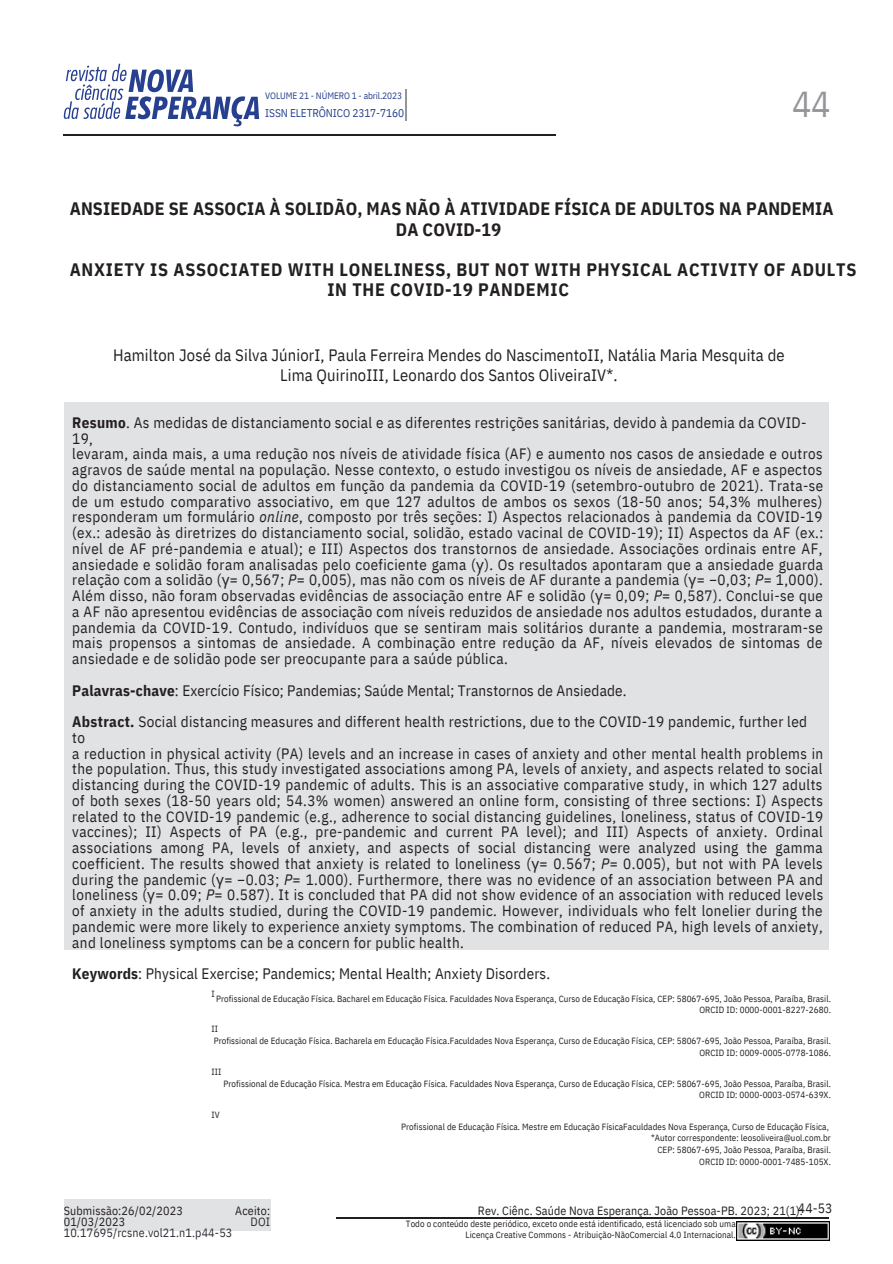
<style>
.page{position:relative;width:893px;height:1264px;background:#fff}
.page>*{position:absolute;margin:0;border:0;box-sizing:border-box;transform-origin:0 0}
.t1{font:36px "IBM Plex Sans Cond";color:#939598}
.t2{font:700 18px/20.2px "IBM Plex Sans Cond";letter-spacing:.04em;color:#231f20}
.t3{font:700 18px/20.2px "IBM Plex Sans Cond";letter-spacing:.01em;color:#231f20;text-align:center}
.t4{font:16.5px/20.2px "IBM Plex Sans Cond";letter-spacing:.01em;color:#231f20;text-align:center}
.t5{font:15.15px/15.8px "IBM Plex Sans Cond";letter-spacing:.02em;color:#231f20}
.t6{font:15px/15.8px "IBM Plex Sans Cond";letter-spacing:.03em;color:#231f20;text-align:justify}
.t7{font:13.5px "IBM Plex Sans Cond";color:#231f20}
.t8{font:12px "IBM Plex Sans Cond";letter-spacing:.01em;color:#231f20}
.t9{font:12px "IBM Plex Sans Cond";letter-spacing:.01em;color:#2c2e35}
.t10{font:11.25px "IBM Plex Sans Cond";letter-spacing:-.01em;color:#26408f}
.t11{font:9.3px "IBM Plex Sans Cond";letter-spacing:-.01em;color:#26408f}
.t12{font:9px/10.1px "IBM Plex Sans Cond";letter-spacing:.01em;color:#231f20;text-align:right}
.s1{font-weight:700}
.s2{font-style:italic}
.s3{font-family:"Noto Sans"}
</style>
<div class="page">
<div style="left:64px;top:1198px;width:206px;height:32px;background:#e1e2e3"></div>
<svg style="left:64px;top:64px;width:195px;height:62px"></svg>
<div style="left:64px;top:402px;width:764px;height:547px;background:#e1e2e3"></div>
<hr style="left:405px;top:89px;width:1px;height:32px;background:#939598">
<img style="left:736px;top:1221px;width:93px;height:19px">
<hr style="left:63px;top:134px;width:492px;height:1px;background:#231f20">
<hr style="left:336px;top:1217px;width:492px;height:1px;background:#231f20">
<p class="t11" style="left:265px;top:89px;width:138px">VOLUME 21 - NÚMERO 1 - abril.2023</p>
<p class="t10" style="left:265px;top:105px;width:140px">ISSN ELETRÔNICO 2317-7160</p>
<p class="t1" style="left:792px;top:80px;width:40px">44</p>
<p class="t3" style="left:70px;top:198px;width:765px">ANSIEDADE SE ASSOCIA À SOLIDÃO, MAS NÃO À ATIVIDADE FÍSICA DE ADULTOS NA PANDEMIA<br>DA COVID-19</p>
<p class="t2" style="left:327px;top:259px;width:530px;text-indent:-257px">ANXIETY IS ASSOCIATED WITH LONELINESS, BUT NOT WITH PHYSICAL ACTIVITY OF ADULTS<br>IN THE COVID-19 PANDEMIC</p>
<p class="t4" style="left:113px;top:344px;width:673px">Hamilton José da Silva JúniorI, Paula Ferreira Mendes do NascimentoII, Natália Maria Mesquita de<br>Lima QuirinoIII, Leonardo dos Santos OliveiraIV*.</p>
<p class="t5" style="left:72px;top:414px;width:735px"><span class="s1">Resumo</span>. As medidas de distanciamento social e as diferentes restrições sanitárias, devido à pandemia da COVID-<br>19,</p>
<p class="t6" style="left:72px;top:446px;width:752px">levaram, ainda mais, a uma redução nos níveis de atividade física (AF) e aumento nos casos de ansiedade e outros agravos de saúde mental na população. Nesse contexto, o estudo investigou os níveis de ansiedade, AF e aspectos do distanciamento social de adultos em função da pandemia da COVID-19 (setembro-outubro de 2021). Trata-se de um estudo comparativo associativo, em que 127 adultos de ambos os sexos (18-50 anos; 54,3% mulheres) responderam um formulário <span class="s2">online</span>, composto por três seções: I) Aspectos relacionados à pandemia da COVID-19 (ex.: adesão às diretrizes do distanciamento social, solidão, estado vacinal de COVID-19); II) Aspectos da AF (ex.: nível de AF pré-pandemia e atual); e III) Aspectos dos transtornos de ansiedade. Associações ordinais entre AF, ansiedade e solidão foram analisadas pelo coeficiente gama (<span class="s3">γ</span>). Os resultados apontaram que a ansiedade guarda relação com a solidão (<span class="s3">γ</span>= 0,567; <span class="s2">P</span>= 0,005), mas não com os níveis de AF durante a pandemia (<span class="s3">γ</span>= −0,03; <span class="s2">P</span>= 1,000).<br>Além disso, não foram observadas evidências de associação entre AF e solidão (<span class="s3">γ</span>= 0,09; <span class="s2">P</span>= 0,587). Conclui-se que a AF não apresentou evidências de associação com níveis reduzidos de ansiedade nos adultos estudados, durante a pandemia da COVID-19. Contudo, indivíduos que se sentiram mais solitários durante a pandemia, mostraram-se mais propensos a sintomas de ansiedade. A combinação entre redução da AF, níveis elevados de sintomas de ansiedade e de solidão pode ser preocupante para a saúde pública.</p>
<p class="t5" style="left:72px;top:682px;width:556px"><span class="s1">Palavras-chave</span>: Exercício Físico; Pandemias; Saúde Mental; Transtornos de Ansiedade.</p>
<p class="t5" style="left:72px;top:713px;width:736px"><span class="s1">Abstract.</span> Social distancing measures and different health restrictions, due to the COVID-19 pandemic, further led to</p>
<p class="t6" style="left:72px;top:745px;width:752px">a reduction in physical activity (PA) levels and an increase in cases of anxiety and other mental health problems in the population. Thus, this study investigated associations among PA, levels of anxiety, and aspects related to social distancing during the COVID-19 pandemic of adults. This is an associative comparative study, in which 127 adults of both sexes (18-50 years old; 54.3% women) answered an online form, consisting of three sections: I) Aspects related to the COVID-19 pandemic (e.g., adherence to social distancing guidelines, loneliness, status of COVID-19 vaccines); II) Aspects of PA (e.g., pre-pandemic and current PA level); and III) Aspects of anxiety. Ordinal associations among PA, levels of anxiety, and aspects of social distancing were analyzed using the gamma coefficient. The results showed that anxiety is related to loneliness (<span class="s3">γ</span>= 0.567; <span class="s2">P</span>= 0.005), but not with PA levels during the pandemic (<span class="s3">γ</span>= −0.03; <span class="s2">P</span>= 1.000). Furthermore, there was no evidence of an association between PA and loneliness (<span class="s3">γ</span>= 0.09; <span class="s2">P</span>= 0.587). It is concluded that PA did not show evidence of an association with reduced levels of anxiety in the adults studied, during the COVID-19 pandemic. However, individuals who felt lonelier during the pandemic were more likely to experience anxiety symptoms. The combination of reduced PA, high levels of anxiety, and loneliness symptoms can be a concern for public health.</p>
<p class="t5" style="left:72px;top:965px;width:479px"><span class="s1">Keywords</span>: Physical Exercise; Pandemics; Mental Health; Anxiety Disorders.</p>
<p class="t12" style="left:211px;top:988px;width:5px">I</p>
<p class="t12" style="left:216px;top:993px;width:616px">Profissional de Educação Física. Bacharel em Educação Física. Faculdades Nova Esperança, Curso de Educação Física, CEP: 58067-695, João Pessoa, Paraíba, Brasil.</p>
<p class="t12" style="left:699px;top:1004px;width:133px">ORCID ID: 0000-0001-8227-2680.</p>
<p class="t12" style="left:211px;top:1023px;width:8px">II</p>
<p class="t12" style="left:214px;top:1035px;width:618px">Profissional de Educação Física. Bacharela em Educação Física.Faculdades Nova Esperança, Curso de Educação Física, CEP: 58067-695, João Pessoa, Paraíba, Brasil.</p>
<p class="t12" style="left:699px;top:1047px;width:133px">ORCID ID: 0009-0005-0778-1086.</p>
<p class="t12" style="left:211px;top:1066px;width:11px">III</p>
<p class="t12" style="left:223px;top:1078px;width:609px">Profissional de Educação Física. Mestra em Educação Física. Faculdades Nova Esperança, Curso de Educação Física, CEP: 58067-695, João Pessoa, Paraíba, Brasil.</p>
<p class="t12" style="left:699px;top:1089px;width:133px">ORCID ID: 0000-0003-0574-639X.</p>
<p class="t12" style="left:211px;top:1109px;width:10px">IV</p>
<p class="t12" style="left:401px;top:1121px;width:429px">Profissional de Educação Física. Mestre em Educação FísicaFaculdades Nova Esperança, Curso de Educação Física,</p>
<p class="t12" style="left:651px;top:1132px;width:181px">*Autor correspondente: leosoliveira@uol.com.br</p>
<p class="t12" style="left:657px;top:1145px;width:175px">CEP: 58067-695, João Pessoa, Paraíba, Brasil.</p>
<p class="t12" style="left:699px;top:1156px;width:133px">ORCID ID: 0000-0001-7485-105X.</p>
<p class="t8" style="left:64px;top:1202px;width:121px">Submissão:26/02/2023</p>
<p class="t8" style="left:235px;top:1202px;width:36px">Aceito:</p>
<p class="t8" style="left:64px;top:1213px;width:63px">01/03/2023</p>
<p class="t9" style="left:250px;top:1213px;width:21px">DOI</p>
<p class="t9" style="left:64px;top:1224px;width:170px">10.17695/rcsne.vol21.n1.p44-53</p>
<p class="t7" style="left:797px;top:1199px;width:36px">44-53</p>
<p class="t8" style="left:478px;top:1202px;width:326px">Rev. Ciênc. Saúde Nova Esperança. João Pessoa-PB. 2023; 21(1):</p>
<p class="t12" style="left:406px;top:1218px;width:331px">Todo o conteúdo deste periódico, exceto onde está identificado, está licenciado sob uma<br>Licença Creative Commons - Atribuição-NãoComercial 4.0 Internacional.</p>
</div>
